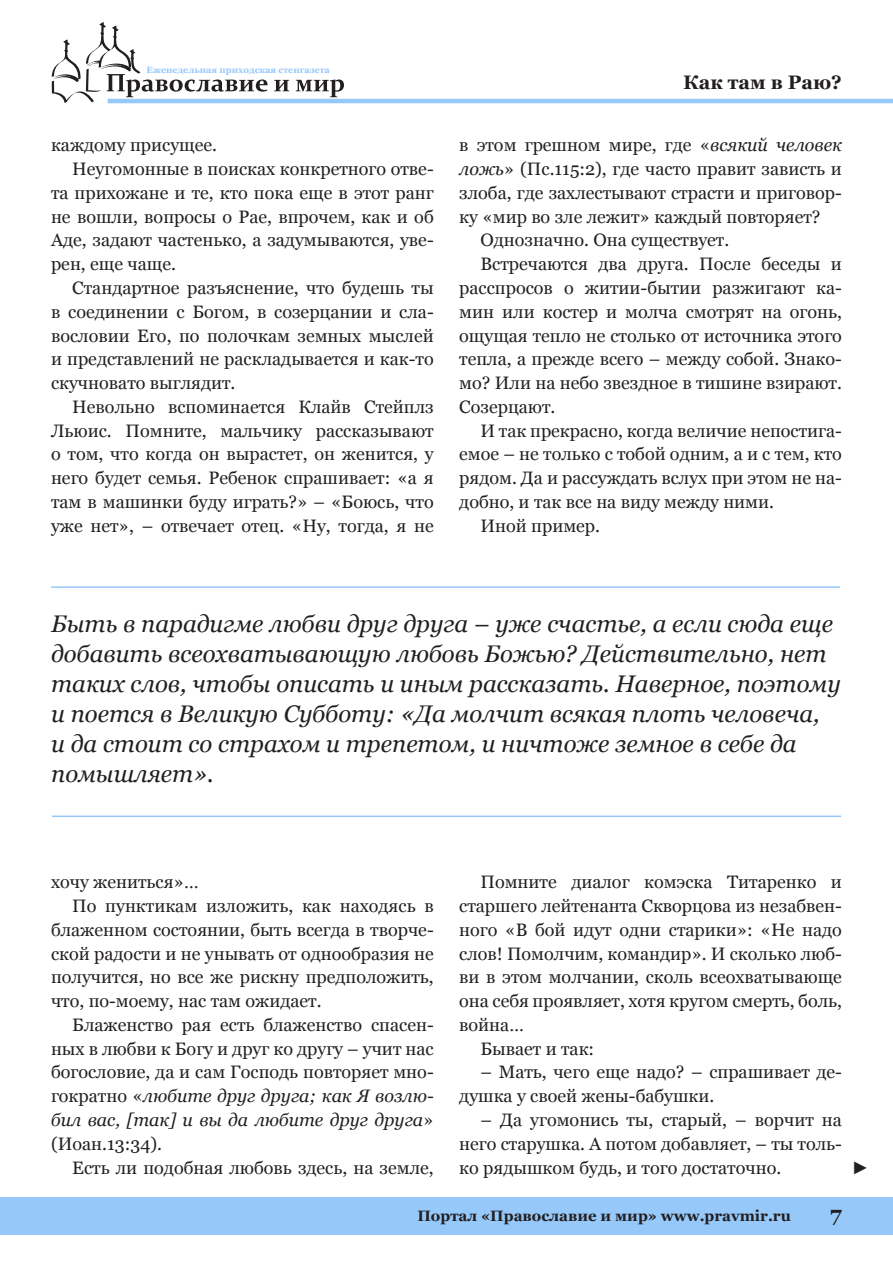
<style>
.page{position:relative;width:893px;height:1263px;background:#fff}
.page>*{position:absolute;margin:0;border:0;box-sizing:border-box;transform-origin:0 0}
.Text{font:italic 24px/30px "Georgia";color:#231f20}
.t1{font:700 21px "Georgia";color:#231f20}
.Podzagolovok{font:700 19.5px "Georgia";color:#231f20}
.Text-2{font:18px/23.7px "Georgia";color:#231f20;text-align:justify}
.Text-3{font:18px "Arial";color:#231f20}
.t2{font:700 15px "Georgia";color:#231f20}
.t3{font:700 9px "Georgia";color:#96c8fa}
.s1{font-style:italic}
</style>
<div class="page">
<svg style="left:52px;top:22px;width:215px;height:81px"></svg>
<svg style="left:274px;top:80px;width:15px;height:11px"></svg>
<svg style="left:296px;top:79px;width:48px;height:18px"></svg>
<hr style="left:108px;top:99px;width:785px;height:4px;background:#96c8fa">
<div style="left:0;top:1197px;width:893px;height:37px;background:#96c8fa"></div>
<hr style="left:51px;top:586px;width:789px;height:2px;background:#96c8fa">
<hr style="left:52px;top:815px;width:789px;height:2px;background:#96c8fa">
<p class="t3" style="left:147px;top:64px;width:185px">Еженедельная приходская стенгазета</p>
<p class="Text-2" style="left:51px;top:134px;width:167px">каждому присущее.</p>
<p class="Text-2" style="left:51px;top:157px;width:384px;text-indent:21px">Неугомонные в поисках конкретного отве&shy;та прихожане и те, кто пока еще в этот ранг не вошли, вопросы о Рае, впрочем, как и об Аде, задают частенько, а задумываются, уве&shy;рен, еще чаще.</p>
<p class="Text-2" style="left:51px;top:276px;width:384px;text-indent:21px">Стандартное разъяснение, что будешь ты в соединении с Богом, в созерцании и сла&shy;вословии Его, по полочкам земных мыслей и представлений не раскладывается и как-то скучновато выглядит.</p>
<p class="Text-2" style="left:51px;top:395px;width:384px;text-indent:21px">Невольно вспоминается Клайв Стейплз Льюис. Помните, мальчику рассказывают о том, что когда он вырастет, он женится, у него будет семья. Ребенок спрашивает: «а я там в машинки буду играть?» – «Боюсь, что уже нет», – отвечает отец. «Ну, тогда, я не</p>
<p class="Podzagolovok" style="left:683px;top:69px;width:160px">Как там в Раю?</p>
<p class="Text-2" style="left:459px;top:134px;width:384px">в этом грешном мире, где «<span class="s1">всякий человек ложь</span>» (Пс.115:2), где часто правит зависть и злоба, где захлестывают страсти и приговор&shy;ку «мир во зле лежит» каждый повторяет?</p>
<p class="Text-2" style="left:480px;top:229px;width:250px">Однозначно. Она существует.</p>
<p class="Text-2" style="left:459px;top:252px;width:384px;text-indent:21px">Встречаются два друга. После беседы и расспросов о житии-бытии разжигают ка&shy;мин или костер и молча смотрят на огонь, ощущая тепло не столько от источника этого тепла, а прежде всего – между собой. Знако&shy;мо? Или на небо звездное в тишине взирают.<br>Созерцают.</p>
<p class="Text-2" style="left:459px;top:419px;width:384px;text-indent:21px">И так прекрасно, когда величие непостига&shy;емое – не только с тобой одним, а и с тем, кто рядом. Да и рассуждать вслух при этом не на&shy;добно, и так все на виду между ними.</p>
<p class="Text-2" style="left:480px;top:514px;width:121px">Иной пример.</p>
<p class="Text" style="left:51px;top:609px;width:791px">Быть в парадигме любви друг друга – уже счастье, а если сюда еще добавить всеохватывающую любовь Божью? Действительно, нет таких слов, чтобы описать и иным рассказать. Наверное, поэтому и поется в Великую Субботу: «Да молчит всякая плоть человеча,<br>и да стоит со страхом и трепетом, и ничтоже земное в себе да помышляет».</p>
<p class="Text-2" style="left:51px;top:870px;width:149px">хочу жениться»…</p>
<p class="Text-2" style="left:51px;top:894px;width:384px;text-indent:21px">По пунктикам изложить, как находясь в блаженном состоянии, быть всегда в творче&shy;ской радости и не унывать от однообразия не получится, но все же рискну предположить, что, по-моему, нас там ожидает.</p>
<p class="Text-2" style="left:51px;top:1013px;width:384px;text-indent:21px">Блаженство рая есть блаженство спасен&shy;ных в любви к Богу и друг ко другу – учит нас богословие, да и сам Господь повторяет мно&shy;гократно «<span class="s1">любите друг друга; как Я возлю&shy;бил вас, [так] и вы да любите друг друга</span>» (Иоан.13:34).</p>
<p class="Text-2" style="left:72px;top:1156px;width:363px">Есть ли подобная любовь здесь, на земле,</p>
<p class="Text-2" style="left:459px;top:870px;width:384px;text-indent:21px">Помните диалог комэска Титаренко и старшего лейтенанта Скворцова из незабвен&shy;ного «В бой идут одни старики»: «Не надо слов! Помолчим, командир». И сколько люб&shy;ви в этом молчании, сколь всеохватывающе она себя проявляет, хотя кругом смерть, боль, война…</p>
<p class="Text-2" style="left:480px;top:1037px;width:115px">Бывает и так:</p>
<p class="Text-2" style="left:459px;top:1061px;width:384px;text-indent:21px">– Мать, чего еще надо? – спрашивает де&shy;душка у своей жены-бабушки.</p>
<p class="Text-2" style="left:459px;top:1108px;width:384px;text-indent:21px">– Да угомонись ты, старый, – ворчит на него старушка. А потом добавляет, – ты толь&shy;ко рядышком будь, и того достаточно.</p>
<p class="Text-3" style="left:852px;top:1156px;width:19px">►</p>
<p class="t2" style="left:417px;top:1206px;width:375px">Портал «Православие и мир» www.pravmir.ru</p>
<p class="t1" style="left:830px;top:1200px;width:13px">7</p>
</div>
